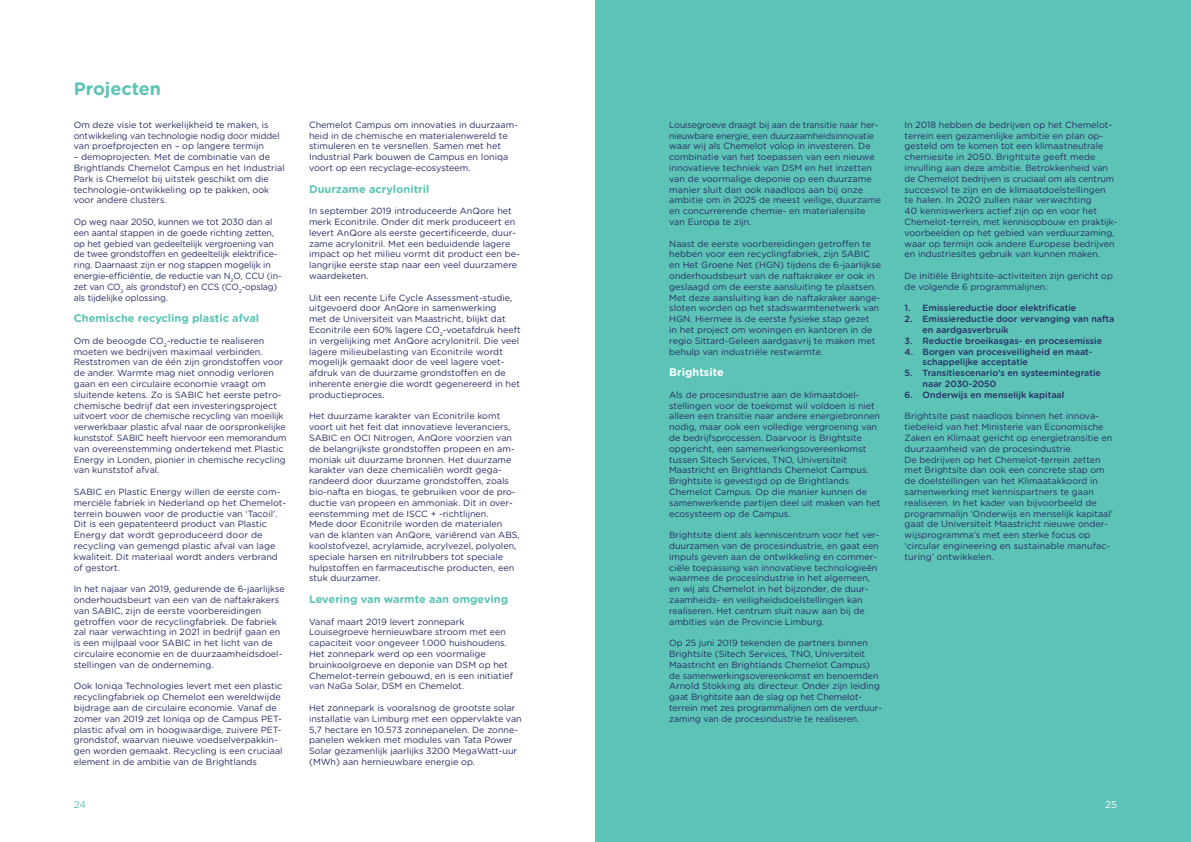
<style>
.page{position:relative;width:1191px;height:842px;background:#fff}
.page>*{position:absolute;margin:0;border:0;box-sizing:border-box;transform-origin:0 0}
.t1{font:700 18px "Gotham Rounded";color:#5cc3b6}
.t2{font:700 11px "Gotham Rounded";color:#5cc3b6}
.t3{font:700 11px "Gotham Rounded";color:#fff}
.t4{font:10px "Gotham Rounded";color:#5cc3b6}
.t5{font:10px "Gotham Rounded";color:#fff}
.t6{font:9px/10.8px "Gotham Rounded";color:#242c62}
.t7{font:500 9px/10.8px "Gotham Rounded";color:#242c62}
</style>
<div class="page">
<div style="left:595px;top:0;width:596px;height:842px;background:#5cc3b6"></div>
<h1 class="t1" style="left:74px;top:76px;width:89px">Projecten</h1>
<p class="t6" style="left:74px;top:119px;width:207px">Om deze visie tot werkelijkheid te maken, is ontwikkeling van technologie nodig door middel van proefprojecten en – op langere termijn</p>
<p class="t6" style="left:74px;top:151px;width:213px">– demoprojecten. Met de combinatie van de Brightlands Chemelot Campus en het Industrial Park is Chemelot bij uitstek geschikt om die technologie-ontwikkeling op te pakken, ook voor andere clusters.</p>
<p class="t6" style="left:74px;top:216px;width:209px">Op weg naar 2050, kunnen we tot 2030 dan al een aantal stappen in de goede richting zetten, op het gebied van gedeeltelijk vergroening van de twee grondstoffen en gedeeltelijk elektrifice&shy;ring. Daarnaast zijn er nog stappen mogelijk in energie-efficiëntie, de reductie van N<sub>2</sub>O, CCU (in&shy;zet van CO<sub>2</sub> als grondstof) en CCS (CO<sub>2</sub>-opslag) als tijdelijke oplossing.</p>
<p class="t2" style="left:74px;top:310px;width:187px">Chemische recycling plastic afval</p>
<p class="t6" style="left:74px;top:335px;width:214px">Om de beoogde CO<sub>2</sub>-reductie te realiseren moeten we bedrijven maximaal verbinden.<br>Reststromen van de één zijn grondstoffen voor de ander. Warmte mag niet onnodig verloren gaan en een circulaire economie vraagt om sluitende ketens. Zo is SABIC het eerste petro&shy;chemische bedrijf dat een investeringsproject uitvoert voor de chemische recycling van moeilijk verwerkbaar plastic afval naar de oorspronkelijke kunststof. SABIC heeft hiervoor een memorandum van overeenstemming ondertekend met Plastic Energy in Londen, pionier in chemische recycling van kunststof afval.</p>
<p class="t6" style="left:74px;top:486px;width:214px">SABIC en Plastic Energy willen de eerste com&shy;merciële fabriek in Nederland op het Chemelot&shy;terrein bouwen voor de productie van ‘Tacoil’.<br>Dit is een gepatenteerd product van Plastic Energy dat wordt geproduceerd door de recycling van gemengd plastic afval van lage kwaliteit. Dit materiaal wordt anders verbrand of gestort.</p>
<p class="t6" style="left:74px;top:583px;width:212px">In het najaar van 2019, gedurende de 6-jaarlijkse onderhoudsbeurt van een van de naftakrakers van SABIC, zijn de eerste voorbereidingen getroffen voor de recyclingfabriek. De fabriek zal naar verwachting in 2021 in bedrijf gaan en is een mijlpaal voor SABIC in het licht van de circulaire economie en de duurzaamheidsdoel&shy;stellingen van de onderneming.</p>
<p class="t6" style="left:74px;top:680px;width:210px">Ook Ioniqa Technologies levert met een plastic recyclingfabriek op Chemelot een wereldwijde bijdrage aan de circulaire economie. Vanaf de zomer van 2019 zet Ioniqa op de Campus PET&shy;plastic afval om in hoogwaardige, zuivere PET&shy;grondstof, waarvan nieuwe voedselverpakkin&shy;gen worden gemaakt. Recycling is een cruciaal element in de ambitie van de Brightlands</p>
<p class="t4" style="left:74px;top:798px;width:14px">24</p>
<p class="t6" style="left:309px;top:119px;width:210px">Chemelot Campus om innovaties in duurzaam&shy;heid in de chemische en materialenwereld te stimuleren en te versnellen. Samen met het Industrial Park bouwen de Campus en Ioniqa voort op een recyclage-ecosysteem.</p>
<p class="t2" style="left:309px;top:181px;width:122px">Duurzame acrylonitril</p>
<p class="t6" style="left:309px;top:205px;width:212px">In september 2019 introduceerde AnQore het merk Econitrile. Onder dit merk produceert en levert AnQore als eerste gecertificeerde, duur&shy;zame acrylonitril. Met een beduidende lagere impact op het milieu vormt dit product een be&shy;langrijke eerste stap naar een veel duurzamere waardeketen.</p>
<p class="t6" style="left:309px;top:292px;width:213px">Uit een recente Life Cycle Assessment-studie, uitgevoerd door AnQore in samenwerking<br>met de Universiteit van Maastricht, blijkt dat Econitrile een 60% lagere CO<sub>2</sub>-voetafdruk heeft in vergelijking met AnQore acrylonitril. Die veel lagere milieubelasting van Econitrile wordt mogelijk gemaakt door de veel lagere voet&shy;afdruk van de duurzame grondstoffen en de inherente energie die wordt gegenereerd in het productieproces.</p>
<p class="t6" style="left:309px;top:410px;width:212px">Het duurzame karakter van Econitrile komt voort uit het feit dat innovatieve leveranciers, SABIC en OCI Nitrogen, AnQore voorzien van de belangrijkste grondstoffen propeen en am&shy;moniak uit duurzame bronnen. Het duurzame karakter van deze chemicaliën wordt gega&shy;randeerd door duurzame grondstoffen, zoals bio-nafta en biogas, te gebruiken voor de pro&shy;ductie van propeen en ammoniak. Dit in over&shy;eenstemming met de ISCC + -richtlijnen.<br>Mede door Econitrile worden de materialen van de klanten van AnQore, variërend van ABS, koolstofvezel, acrylamide, acrylvezel, polyolen, speciale harsen en nitrilrubbers tot speciale hulpstoffen en farmaceutische producten, een stuk duurzamer.</p>
<p class="t2" style="left:309px;top:591px;width:200px">Levering van warmte aan omgeving</p>
<p class="t6" style="left:309px;top:616px;width:205px">Vanaf maart 2019 levert zonnepark Louisegroeve hernieuwbare stroom met een capaciteit voor ongeveer 1.000 huishoudens.<br>Het zonnepark werd op een voormalige bruinkoolgroeve en deponie van DSM op het Chemelot-terrein gebouwd, en is een initiatief van NaGa Solar, DSM en Chemelot.</p>
<p class="t6" style="left:309px;top:702px;width:214px">Het zonnepark is vooralsnog de grootste solar installatie van Limburg met een oppervlakte van 5,7 hectare en 10.573 zonnepanelen. De zonne&shy;panelen wekken met modules van Tata Power Solar gezamenlijk jaarlijks 3200 MegaWatt-uur (MWh) aan hernieuwbare energie op.</p>
<p class="t6" style="left:669px;top:119px;width:214px">Louisegroeve draagt bij aan de transitie naar her&shy;nieuwbare energie, een duurzaamheidsinnovatie waar wij als Chemelot volop in investeren. De combinatie van het toepassen van een nieuwe innovatieve techniek van DSM en het inzetten van de voormalige deponie op een duurzame manier sluit dan ook naadloos aan bij onze ambitie om in 2025 de meest veilige, duurzame en concurrerende chemie- en materialensite van Europa te zijn.</p>
<p class="t6" style="left:669px;top:238px;width:213px">Naast de eerste voorbereidingen getroffen te hebben voor een recyclingfabriek, zijn SABIC en Het Groene Net (HGN) tijdens de 6-jaarlijkse onderhoudsbeurt van de naftakraker er ook in geslaagd om de eerste aansluiting te plaatsen.<br>Met deze aansluiting kan de naftakraker aange&shy;sloten worden op het stadswarmtenetwerk van HGN. Hiermee is de eerste fysieke stap gezet<br>in het project om woningen en kantoren in de regio Sittard-Geleen aardgasvrij te maken met behulp van industriële restwarmte.</p>
<p class="t3" style="left:669px;top:364px;width:56px">Brightsite</p>
<p class="t6" style="left:669px;top:389px;width:213px">Als de procesindustrie aan de klimaatdoel&shy;stellingen voor de toekomst wil voldoen is niet alleen een transitie naar andere energiebronnen nodig, maar ook een volledige vergroening van de bedrijfsprocessen. Daarvoor is Brightsite opgericht, een samenwerkingsovereenkomst tussen Sitech Services, TNO, Universiteit Maastricht en Brightlands Chemelot Campus.<br>Brightsite is gevestigd op de Brightlands Chemelot Campus. Op die manier kunnen de samenwerkende partijen deel uit maken van het ecosysteem op de Campus.</p>
<p class="t6" style="left:669px;top:529px;width:212px">Brightsite dient als kenniscentrum voor het ver&shy;duurzamen van de procesindustrie, en gaat een impuls geven aan de ontwikkeling en commer&shy;ciële toepassing van innovatieve technologieën waarmee de procesindustrie in het algemeen, en wij als Chemelot in het bijzonder, de duur&shy;zaamheids- en veiligheidsdoelstellingen kan realiseren. Het centrum sluit nauw aan bij de ambities van de Provincie Limburg.</p>
<p class="t6" style="left:669px;top:637px;width:214px">Op 25 juni 2019 tekenden de partners binnen Brightsite (Sitech Services, TNO, Universiteit Maastricht en Brightlands Chemelot Campus) de samenwerkingsovereenkomst en benoemden Arnold Stokking als directeur. Onder zijn leiding gaat Brightsite aan de slag op het Chemelot&shy;terrein met zes programmalijnen om de verduur&shy;zaming van de procesindustrie te realiseren.</p>
<p class="t6" style="left:904px;top:119px;width:214px">In 2018 hebben de bedrijven op het Chemelot&shy;terrein een gezamenlijke ambitie en plan op&shy;gesteld om te komen tot een klimaatneutrale chemiesite in 2050. Brightsite geeft mede invulling aan deze ambitie. Betrokkenheid van de Chemelot bedrijven is cruciaal om als centrum succesvol te zijn en de klimaatdoelstellingen<br>te halen. In 2020 zullen naar verwachting<br>40 kenniswerkers actief zijn op en voor het Chemelot-terrein, met kennisopbouw en praktijk&shy;voorbeelden op het gebied van verduurzaming, waar op termijn ook andere Europese bedrijven en industriesites gebruik van kunnen maken.</p>
<p class="t6" style="left:904px;top:270px;width:210px">De initiële Brightsite-activiteiten zijn gericht op de volgende 6 programmalijnen:</p>
<p class="t7" style="left:904px;top:302px;width:173px">1. Emissiereductie door elektrificatie</p>
<p class="t7" style="left:922px;top:313px;width:193px;text-indent:-18px">2. Emissiereductie door vervanging van nafta en aardgasverbruik</p>
<p class="t7" style="left:904px;top:335px;width:199px">3. Reductie broeikasgas- en procesemissie</p>
<p class="t7" style="left:922px;top:346px;width:171px;text-indent:-18px">4. Borgen van procesveiligheid en maat&shy;schappelijke acceptatie</p>
<p class="t7" style="left:922px;top:367px;width:180px;text-indent:-18px">5. Transitiescenario’s en systeemintegratie naar 2030-2050</p>
<p class="t7" style="left:904px;top:389px;width:161px">6. Onderwijs en menselijk kapitaal</p>
<p class="t6" style="left:904px;top:410px;width:210px">Brightsite past naadloos binnen het innova&shy;tiebeleid van het Ministerie van Economische Zaken en Klimaat gericht op energietransitie en duurzaamheid van de procesindustrie.<br>De bedrijven op het Chemelot-terrein zetten met Brightsite dan ook een concrete stap om de doelstellingen van het Klimaatakkoord in samenwerking met kennispartners te gaan realiseren. In het kader van bijvoorbeeld de programmalijn ‘Onderwijs en menselijk kapitaal’ gaat de Universiteit Maastricht nieuwe onder&shy;wijsprogramma’s met een sterke focus op ‘circular engineering en sustainable manufac&shy;turing’ ontwikkelen.</p>
<p class="t5" style="left:1105px;top:798px;width:14px">25</p>
</div>
